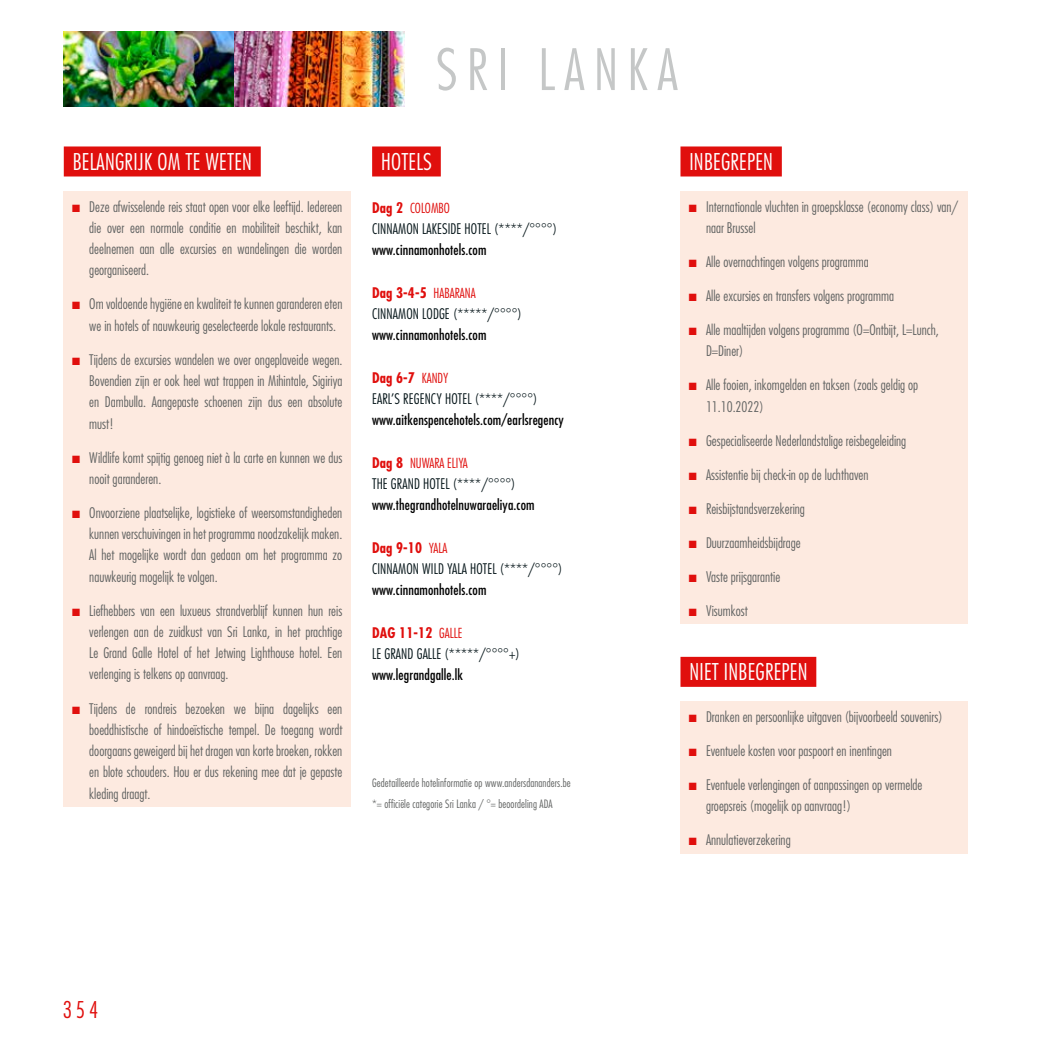
<style>
.page{position:relative;width:1042px;height:1042px;background:#fff}
.page>*{position:absolute;margin:0;border:0;box-sizing:border-box;transform-origin:0 0}
.t1{font:300 condensed 55.5px "Futura Std";letter-spacing:.17em;color:#c5c7c7}
.t2{font:300 condensed 22.5px "Futura Std";letter-spacing:.01em;color:#fff}
.t3{font:300 condensed 22.5px "Futura Std";color:#e00f0d}
.t4{font:300 condensed 14.25px/21.3px "Futura Std";color:#626463}
.t5{font:300 condensed 14.25px/21.3px "Futura Std";letter-spacing:.01em;color:#051519}
.t6{font:condensed 14.25px "Futura Std";letter-spacing:.01em;color:#000}
.t7{font:300 condensed 13.5px "Futura Std";color:#e00f0d}
.t8{font:300 condensed 11.25px/21.3px "Futura Std";letter-spacing:.01em;color:#626463}
.s1{color:#e00f0d}
.s2{font-weight:700;font-size:14.25px}
.s3{font-weight:700;color:#e00f0d}
.s4{font-size:13.5px;color:#e00f0d}
</style>
<div class="page">
<img style="left:234px;top:32px;width:170px;height:74px">
<img style="left:64px;top:32px;width:170px;height:74px">
<div style="left:64px;top:146px;width:197px;height:30px;background:#e00f0d"></div>
<div style="left:64px;top:191px;width:287px;height:616px;background:#fdeae0"></div>
<div style="left:372px;top:146px;width:69px;height:30px;background:#e00f0d"></div>
<div style="left:680px;top:191px;width:287px;height:433px;background:#fdeae0"></div>
<div style="left:680px;top:702px;width:287px;height:152px;background:#fdeae0"></div>
<div style="left:680px;top:657px;width:136px;height:30px;background:#e00f0d"></div>
<div style="left:680px;top:146px;width:102px;height:30px;background:#e00f0d"></div>
<h2 class="t2" style="left:73px;top:148px;width:181px">BELANGRIJK OM TE WETEN</h2>
<p class="t4" style="left:89px;top:196px;width:254px;text-align:justify;text-indent:-17px"><span class="s1">■</span> Deze afwisselende reis staat open voor elke leeftijd. Iedereen die over een normale conditie en mobiliteit beschikt, kan deelnemen aan alle excursies en wandelingen die worden georganiseerd.</p>
<p class="t4" style="left:89px;top:293px;width:255px;text-indent:-17px"><span class="s1">■</span> Om voldoende hygiëne en kwaliteit te kunnen garanderen eten we in hotels of nauwkeurig geselecteerde lokale restaurants.</p>
<p class="t4" style="left:89px;top:349px;width:255px;text-align:justify;text-indent:-17px"><span class="s1">■</span> Tijdens de excursies wandelen we over ongeplaveide wegen.<br>Bovendien zijn er ook heel wat trappen in Mihintale, Sigiriya en Dambulla. Aangepaste schoenen zijn dus een absolute must!</p>
<p class="t4" style="left:89px;top:447px;width:254px;text-indent:-17px"><span class="s1">■</span> Wildlife komt spijtig genoeg niet à la carte en kunnen we dus nooit garanderen.</p>
<p class="t4" style="left:89px;top:502px;width:255px;text-align:justify;text-indent:-17px"><span class="s1">■</span> Onvoorziene plaatselijke, logistieke of weersomstandigheden kunnen verschuivingen in het programma noodzakelijk maken.<br>Al het mogelijke wordt dan gedaan om het programma zo nauwkeurig mogelijk te volgen.</p>
<p class="t4" style="left:89px;top:600px;width:255px;text-align:justify;text-indent:-17px"><span class="s1">■</span> Liefhebbers van een luxueus strandverblijf kunnen hun reis verlengen aan de zuidkust van Sri Lanka, in het prachtige Le Grand Galle Hotel of het Jetwing Lighthouse hotel. Een verlenging is telkens op aanvraag.</p>
<p class="t4" style="left:89px;top:697px;width:254px;text-align:justify;text-indent:-17px"><span class="s1">■</span> Tijdens de rondreis bezoeken we bijna dagelijks een boeddhistische of hindoeïstische tempel. De toegang wordt doorgaans geweigerd bij het dragen van korte broeken, rokken en blote schouders. Hou er dus rekening mee dat je gepaste kleding draagt.</p>
<h1 class="t1" style="left:436px;top:37px;width:243px">SRI LANKA</h1>
<h2 class="t2" style="left:381px;top:148px;width:52px">HOTELS</h2>
<p class="t7" style="left:372px;top:200px;width:79px"><span class="s2">Dag 2</span> COLOMBO</p>
<p class="t5" style="left:372px;top:218px;width:186px">CINNAMON LAKESIDE HOTEL (****/°°°°)</p>
<p class="t6" style="left:372px;top:241px;width:116px">www.cinnamonhotels.com</p>
<p class="t5" style="left:372px;top:282px;width:151px"><span class="s3">Dag 3-4-5</span> <span class="s4">HABARANA<br></span>CINNAMON LODGE (*****/°°°°)</p>
<p class="t6" style="left:372px;top:326px;width:116px">www.cinnamonhotels.com</p>
<p class="t5" style="left:372px;top:367px;width:167px"><span class="s3">Dag 6-7</span> <span class="s4">KANDY<br></span>EARL’S REGENCY HOTEL (****/°°°°)</p>
<p class="t6" style="left:372px;top:411px;width:193px">www.aitkenspencehotels.com/earlsregency</p>
<p class="t7" style="left:372px;top:455px;width:97px"><span class="s2">Dag 8</span> NUWARA ELIYA</p>
<p class="t5" style="left:372px;top:473px;width:145px">THE GRAND HOTEL (****/°°°°)</p>
<p class="t6" style="left:372px;top:496px;width:164px">www.thegrandhotelnuwaraeliya.com</p>
<p class="t5" style="left:372px;top:537px;width:192px"><span class="s3">Dag 9-10</span> <span class="s4">YALA<br></span>CINNAMON WILD YALA HOTEL (****/°°°°)</p>
<p class="t6" style="left:372px;top:581px;width:116px">www.cinnamonhotels.com</p>
<p class="t5" style="left:372px;top:622px;width:149px"><span class="s3">DAG 11-12</span> <span class="s4">GALLE<br></span>LE GRAND GALLE (*****/°°°°+)</p>
<p class="t6" style="left:372px;top:666px;width:93px">www.legrandgalle.lk</p>
<p class="t8" style="left:372px;top:772px;width:200px">Gedetailleerde hotelinformatie op www.andersdananders.be *= officiële categorie Sri Lanka / °= beoordeling ADA</p>
<h2 class="t2" style="left:689px;top:148px;width:85px">INBEGREPEN</h2>
<p class="t4" style="left:706px;top:196px;width:254px;text-indent:-17px"><span class="s1">■</span> Internationale vluchten in groepsklasse (economy class) van/ naar Brussel</p>
<p class="t4" style="left:689px;top:251px;width:181px"><span class="s1">■</span> Alle overnachtingen volgens programma</p>
<p class="t4" style="left:689px;top:285px;width:206px"><span class="s1">■</span> Alle excursies en transfers volgens programma</p>
<p class="t4" style="left:706px;top:319px;width:234px;text-indent:-17px"><span class="s1">■</span> Alle maaltijden volgens programma (O=Ontbijt, L=Lunch,<br>D=Diner)</p>
<p class="t4" style="left:706px;top:374px;width:214px;text-indent:-17px"><span class="s1">■</span> Alle fooien, inkomgelden en taksen (zoals geldig op<br>11.10.2022)</p>
<p class="t4" style="left:689px;top:430px;width:219px"><span class="s1">■</span> Gespecialiseerde Nederlandstalige reisbegeleiding</p>
<p class="t4" style="left:689px;top:464px;width:181px"><span class="s1">■</span> Assistentie bij check-in op de luchthaven</p>
<p class="t4" style="left:689px;top:498px;width:117px"><span class="s1">■</span> Reisbijstandsverzekering</p>
<p class="t4" style="left:689px;top:532px;width:113px"><span class="s1">■</span> Duurzaamheidsbijdrage</p>
<p class="t4" style="left:689px;top:566px;width:93px"><span class="s1">■</span> Vaste prijsgarantie</p>
<p class="t4" style="left:689px;top:600px;width:60px"><span class="s1">■</span> Visumkost</p>
<h2 class="t2" style="left:689px;top:659px;width:120px">NIET INBEGREPEN</h2>
<p class="t4" style="left:689px;top:706px;width:255px"><span class="s1">■</span> Dranken en persoonlijke uitgaven (bijvoorbeeld souvenirs)</p>
<p class="t4" style="left:689px;top:740px;width:204px"><span class="s1">■</span> Eventuele kosten voor paspoort en inentingen</p>
<p class="t4" style="left:706px;top:774px;width:218px;text-indent:-17px"><span class="s1">■</span> Eventuele verlengingen of aanpassingen op vermelde groepsreis (mogelijk op aanvraag!)</p>
<p class="t4" style="left:689px;top:829px;width:103px"><span class="s1">■</span> Annulatieverzekering</p>
<h2 class="t3" style="left:63px;top:996px;width:37px">354</h2>
</div>
